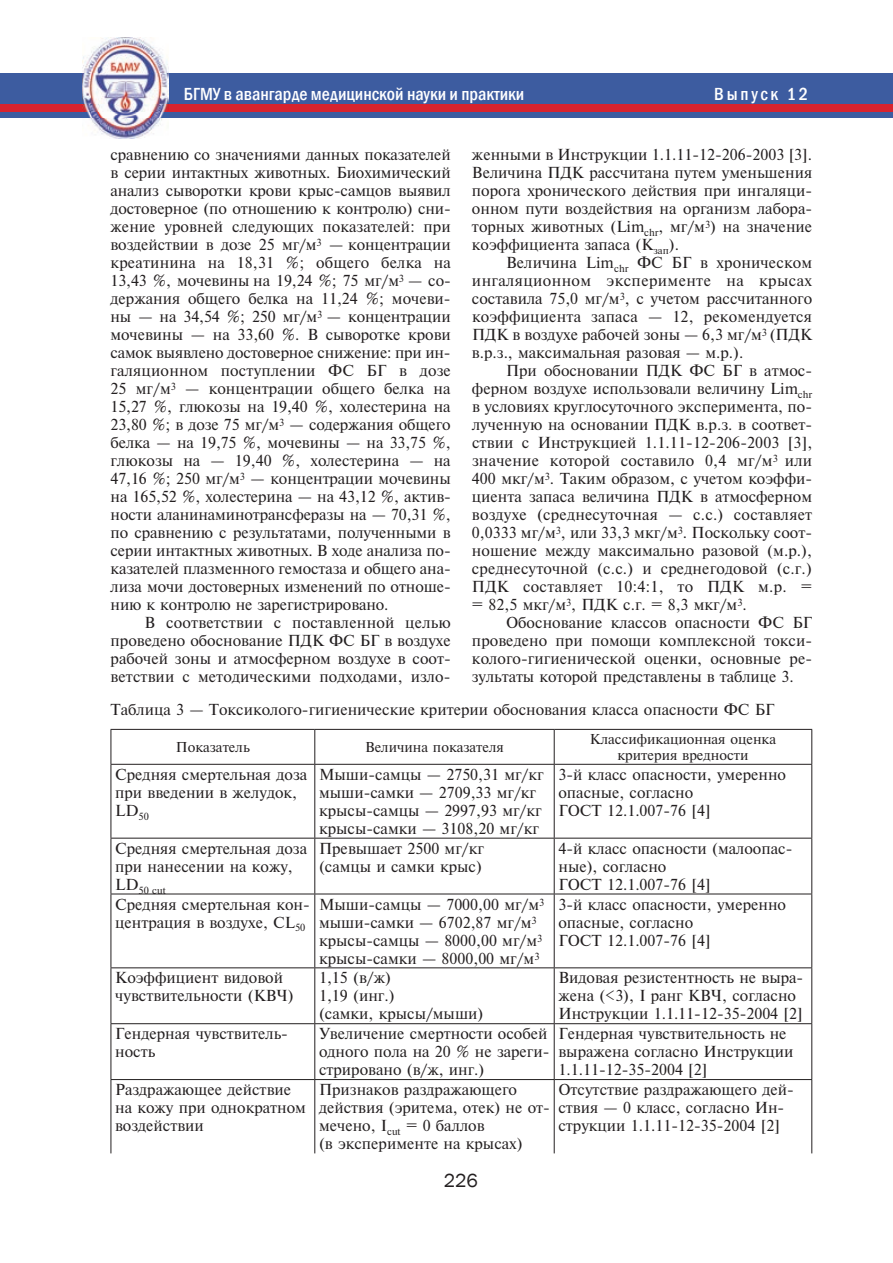
<style>
.page{position:relative;width:893px;height:1263px;background:#fff}
.page>*{position:absolute;margin:0;border:0;box-sizing:border-box;transform-origin:0 0}
.t1{font:19.5px "Franklin Gothic";color:#231f20}
.t2{font:500 condensed 18px "Franklin Gothic";color:#fff}
.t3{font:500 condensed 18px "Franklin Gothic";letter-spacing:.15em;color:#fff}
.t4{font:15px/18px "Newton C";color:#231f20}
.t5{font:13.5px/16.2px "Newton C";color:#231f20;text-align:center}
.t6{font:9.75px "Newton C";color:#231f20}
</style>
<div class="page">
<div style="left:0;top:74px;width:893px;height:44px;background:#3d5ca0"></div>
<div style="left:0;top:104px;width:893px;height:8px;background:#d8232e"></div>
<img style="left:82px;top:37px;width:86px;height:101px">
<hr style="left:111px;top:729px;width:204px;height:1px;background:#231f20">
<hr style="left:315px;top:729px;width:239px;height:1px;background:#231f20">
<hr style="left:554px;top:729px;width:258px;height:1px;background:#231f20">
<hr style="left:111px;top:764px;width:204px;height:1px;background:#231f20">
<hr style="left:315px;top:764px;width:239px;height:1px;background:#231f20">
<hr style="left:554px;top:764px;width:258px;height:1px;background:#231f20">
<hr style="left:111px;top:838px;width:204px;height:1px;background:#231f20">
<hr style="left:315px;top:838px;width:239px;height:1px;background:#231f20">
<hr style="left:554px;top:838px;width:258px;height:1px;background:#231f20">
<hr style="left:111px;top:894px;width:204px;height:1px;background:#231f20">
<hr style="left:315px;top:894px;width:239px;height:1px;background:#231f20">
<hr style="left:554px;top:894px;width:258px;height:1px;background:#231f20">
<hr style="left:111px;top:967px;width:204px;height:1px;background:#231f20">
<hr style="left:315px;top:967px;width:239px;height:1px;background:#231f20">
<hr style="left:554px;top:967px;width:258px;height:1px;background:#231f20">
<hr style="left:111px;top:1023px;width:204px;height:1px;background:#231f20">
<hr style="left:315px;top:1023px;width:239px;height:1px;background:#231f20">
<hr style="left:554px;top:1023px;width:258px;height:1px;background:#231f20">
<hr style="left:111px;top:1079px;width:204px;height:1px;background:#231f20">
<hr style="left:315px;top:1079px;width:239px;height:1px;background:#231f20">
<hr style="left:554px;top:1079px;width:258px;height:1px;background:#231f20">
<hr style="left:111px;top:730px;width:1px;height:34px;background:#231f20">
<hr style="left:111px;top:765px;width:1px;height:73px;background:#231f20">
<hr style="left:111px;top:838px;width:1px;height:56px;background:#231f20">
<hr style="left:111px;top:894px;width:1px;height:73px;background:#231f20">
<hr style="left:111px;top:968px;width:1px;height:55px;background:#231f20">
<hr style="left:111px;top:1024px;width:1px;height:55px;background:#231f20">
<hr style="left:111px;top:1080px;width:1px;height:73px;background:#231f20">
<hr style="left:314px;top:730px;width:1px;height:34px;background:#231f20">
<hr style="left:554px;top:730px;width:1px;height:34px;background:#231f20">
<hr style="left:811px;top:730px;width:1px;height:34px;background:#231f20">
<hr style="left:314px;top:765px;width:1px;height:73px;background:#231f20">
<hr style="left:554px;top:765px;width:1px;height:73px;background:#231f20">
<hr style="left:811px;top:765px;width:1px;height:73px;background:#231f20">
<hr style="left:314px;top:838px;width:1px;height:56px;background:#231f20">
<hr style="left:554px;top:838px;width:1px;height:56px;background:#231f20">
<hr style="left:811px;top:838px;width:1px;height:56px;background:#231f20">
<hr style="left:314px;top:894px;width:1px;height:73px;background:#231f20">
<hr style="left:554px;top:894px;width:1px;height:73px;background:#231f20">
<hr style="left:811px;top:894px;width:1px;height:73px;background:#231f20">
<hr style="left:314px;top:968px;width:1px;height:55px;background:#231f20">
<hr style="left:554px;top:968px;width:1px;height:55px;background:#231f20">
<hr style="left:811px;top:968px;width:1px;height:55px;background:#231f20">
<hr style="left:314px;top:1024px;width:1px;height:55px;background:#231f20">
<hr style="left:554px;top:1024px;width:1px;height:55px;background:#231f20">
<hr style="left:811px;top:1024px;width:1px;height:55px;background:#231f20">
<hr style="left:314px;top:1080px;width:1px;height:73px;background:#231f20">
<hr style="left:554px;top:1080px;width:1px;height:73px;background:#231f20">
<hr style="left:811px;top:1080px;width:1px;height:73px;background:#231f20">
<p class="t2" style="left:184px;top:82px;width:342px">БГМУ в авангарде медицинской науки и практики</p>
<p class="t3" style="left:714px;top:82px;width:95px">Выпуск 12</p>
<p class="t4" style="left:472px;top:146px;width:342px;text-align:justify">женными в Инструкции 1.1.11-12-206-2003 [3].<br>Величина ПДК рассчитана путем уменьшения порога хронического действия при ингаляци&shy;онном пути воздействия на организм лабора&shy;торных животных (Lim<sub>chr</sub>, мг/м<sup>3</sup>) на значение коэффициента запаса (К<sub>зап</sub>).</p>
<p class="t4" style="left:472px;top:254px;width:342px;text-align:justify;text-indent:34px">Величина Lim<sub>chr</sub> ФС БГ в хроническом ингаляционном эксперименте на крысах составила 75,0 мг/м<sup>3</sup>, с учетом рассчитанного коэффициента запаса — 12, рекомендуется ПДК в воздухе рабочей зоны — 6,3 мг/м<sup>3</sup> (ПДК в.р.з., максимальная разовая — м.р.).</p>
<p class="t4" style="left:472px;top:362px;width:342px;text-align:justify;text-indent:34px">При обосновании ПДК ФС БГ в атмос&shy;ферном воздухе использовали величину Lim<sub>chr </sub>в условиях круглосуточного эксперимента, по&shy;лученную на основании ПДК в.р.з. в соответ&shy;ствии с Инструкцией 1.1.11-12-206-2003 [3], значение которой составило 0,4 мг/м<sup>3</sup> или 400 мкг/м<sup>3</sup>. Таким образом, с учетом коэффи&shy;циента запаса величина ПДК в атмосферном воздухе (среднесуточная — с.с.) составляет 0,0333 мг/м<sup>3</sup>, или 33,3 мкг/м<sup>3</sup>. Поскольку соот&shy;ношение между максимально разовой (м.р.), среднесуточной (с.с.) и среднегодовой (с.г.)<br>ПДК составляет 10:4:1, то ПДК м.р. = = 82,5 мкг/м<sup>3</sup>, ПДК с.г. = 8,3 мкг/м<sup>3</sup>.</p>
<p class="t4" style="left:472px;top:614px;width:342px;text-align:justify;text-indent:34px">Обоснование классов опасности ФС БГ проведено при помощи комплексной токси&shy;колого-гигиенической оценки, основные ре&shy;зультаты которой представлены в таблице 3.</p>
<p class="t4" style="left:111px;top:700px;width:665px">Таблица 3 — Токсиколого-гигиенические критерии обоснования класса опасности ФС БГ</p>
<p class="t5" style="left:176px;top:739px;width:75px">Показатель</p>
<p class="t5" style="left:365px;top:739px;width:140px">Величина показателя</p>
<p class="t5" style="left:590px;top:731px;width:188px">Классификационная оценка критерия вредности</p>
<p class="t4" style="left:115px;top:765px;width:193px">Средняя смертельная доза при введении в желудок,<br>LD<sub>50</sub></p>
<p class="t4" style="left:319px;top:765px;width:226px">Мыши-самцы — 2750,31 мг/кг мыши-самки — 2709,33 мг/кг крысы-самцы — 2997,93 мг/кг крысы-самки — 3108,20 мг/кг</p>
<p class="t4" style="left:558px;top:765px;width:229px">3-й класс опасности, умеренно опасные, согласно<br>ГОСТ 12.1.007-76 [4]</p>
<p class="t4" style="left:115px;top:839px;width:193px">Средняя смертельная доза при нанесении на кожу,</p>
<p class="t6" style="left:115px;top:884px;width:52px"><sup>LD</sup>50 cut</p>
<p class="t4" style="left:111px;top:146px;width:342px;text-align:justify">сравнению со значениями данных показателей в серии интактных животных. Биохимический анализ сыворотки крови крыс-самцов выявил достоверное (по отношению к контролю) сни&shy;жение уровней следующих показателей: при воздействии в дозе 25 мг/м<sup>3</sup> — концентрации креатинина на 18,31 %; общего белка на 13,43 %, мочевины на 19,24 %; 75 мг/м<sup>3</sup> — со&shy;держания общего белка на 11,24 %; мочеви&shy;ны — на 34,54 %; 250 мг/м<sup>3</sup> — концентрации мочевины — на 33,60 %. В сыворотке крови самок выявлено достоверное снижение: при ин&shy;галяционном поступлении ФС БГ в дозе 25 мг/м<sup>3</sup> — концентрации общего белка на 15,27 %, глюкозы на 19,40 %, холестерина на 23,80 %; в дозе 75 мг/м<sup>3</sup> — содержания общего белка — на 19,75 %, мочевины — на 33,75 %, глюкозы на — 19,40 %, холестерина — на 47,16 %; 250 мг/м<sup>3</sup> — концентрации мочевины на 165,52 %, холестерина — на 43,12 %, актив&shy;ности аланинаминотрансферазы на — 70,31 %, по сравнению с результатами, полученными в серии интактных животных. В ходе анализа по&shy;казателей плазменного гемостаза и общего ана&shy;лиза мочи достоверных изменений по отноше&shy;нию к контролю не зарегистрировано.</p>
<p class="t4" style="left:111px;top:614px;width:342px;text-align:justify;text-indent:34px">В соответствии с поставленной целью проведено обоснование ПДК ФС БГ в воздухе рабочей зоны и атмосферном воздухе в соот&shy;ветствии с методическими подходами, изло-</p>
<p class="t4" style="left:319px;top:839px;width:166px">Превышает 2500 мг/кг (самцы и самки крыс)</p>
<p class="t4" style="left:558px;top:839px;width:235px">4-й класс опасности (малоопас&shy;ные), согласно<br>ГОСТ 12.1.007-76 [4]</p>
<p class="t4" style="left:115px;top:895px;width:196px">Средняя смертельная кон&shy;центрация в воздухе, СL<sub>50</sub></p>
<p class="t4" style="left:319px;top:895px;width:227px">Мыши-самцы — 7000,00 мг/м<sup>3 </sup>мыши-самки — 6702,87 мг/м<sup>3 </sup>крысы-самцы — 8000,00 мг/м<sup>3 </sup>крысы-самки — 8000,00 мг/м<sup>3</sup></p>
<p class="t4" style="left:558px;top:895px;width:229px">3-й класс опасности, умеренно опасные, согласно<br>ГОСТ 12.1.007-76 [4]</p>
<p class="t4" style="left:115px;top:969px;width:180px">Коэффициент видовой чувствительности (КВЧ)</p>
<p class="t4" style="left:319px;top:969px;width:166px">1,15 (в/ж)<br>1,19 (инг.)<br>(самки, крысы/мыши)</p>
<p class="t4" style="left:558px;top:969px;width:246px">Видовая резистентность не выра&shy;жена (&lt;3), I ранг КВЧ, согласно<br>Инструкции 1.1.11-12-35-2004 [2]</p>
<p class="t4" style="left:115px;top:1025px;width:174px">Гендерная чувствитель&shy;ность</p>
<p class="t4" style="left:319px;top:1025px;width:232px">Увеличение смертности особей одного пола на 20 % не зареги&shy;стрировано (в/ж, инг.)</p>
<p class="t4" style="left:558px;top:1025px;width:236px">Гендерная чувствительность не выражена согласно Инструкции<br>1.1.11-12-35-2004 [2]</p>
<p class="t4" style="left:115px;top:1081px;width:192px">Раздражающее действие на кожу при однократном воздействии</p>
<p class="t4" style="left:319px;top:1081px;width:232px">Признаков раздражающего действия (эритема, отек) не от&shy;мечено, I<sub>cut</sub> = 0 баллов<br>(в эксперименте на крысах)</p>
<p class="t4" style="left:558px;top:1081px;width:237px">Отсутствие раздражающего дей&shy;ствия — 0 класс, согласно Ин&shy;струкции 1.1.11-12-35-2004 [2]</p>
<h1 class="t1" style="left:444px;top:1169px;width:36px">226</h1>
</div>
